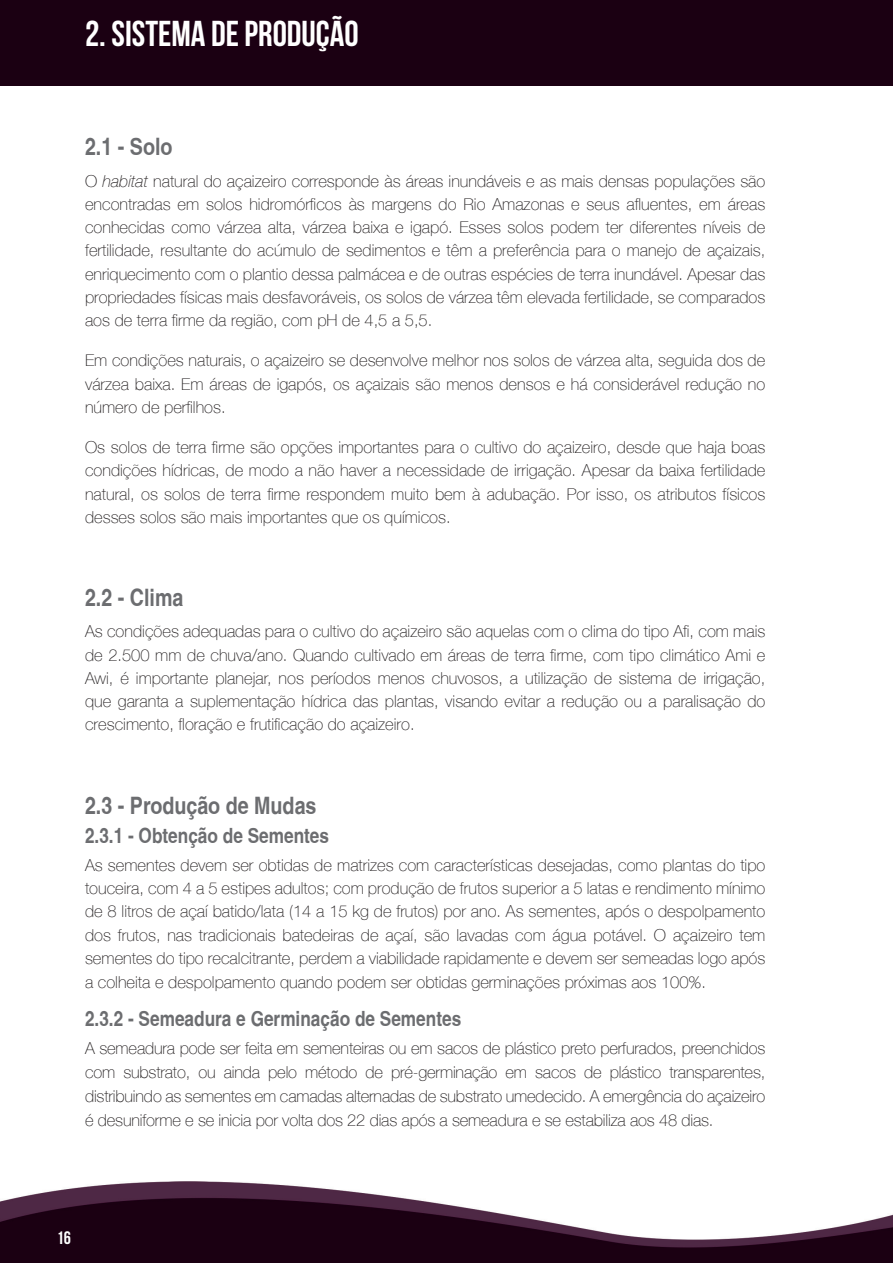
<style>
.page{position:relative;width:893px;height:1263px;background:#fff}
.page>*{position:absolute;margin:0;border:0;box-sizing:border-box;transform-origin:0 0}
.t1{font:36px "Bebas Neue";color:#fff}
.t2{font:700 condensed 24px "Helvetica";color:#6c6d70}
.t3{font:700 condensed 21px "Helvetica";color:#6c6d70}
.t4{font:18px "Bebas Neue";color:#fff}
.t5{font:100 16.5px/23.2px "Helvetica Neue LT";color:#231f20;text-align:justify}
.s1{font-style:italic}
</style>
<div class="page">
<img style="left:0;top:1181px;width:893px;height:82px">
<div style="left:0;top:0;width:893px;height:85px;background:#1b0012"></div>
<h1 class="t1" style="left:85px;top:14px;width:275px">2. SISTEMA DE PRODUÇÃO</h1>
<h2 class="t2" style="left:85px;top:132px;width:89px">2.1 - Solo</h2>
<p class="t5" style="left:85px;top:169px;width:682px">O <span class="s1">habitat</span> natural do açaizeiro corresponde às áreas inundáveis e as mais densas populações são encontradas em solos hidromórficos às margens do Rio Amazonas e seus afluentes, em áreas conhecidas como várzea alta, várzea baixa e igapó. Esses solos podem ter diferentes níveis de fertilidade, resultante do acúmulo de sedimentos e têm a preferência para o manejo de açaizais, enriquecimento com o plantio dessa palmácea e de outras espécies de terra inundável. Apesar das propriedades físicas mais desfavoráveis, os solos de várzea têm elevada fertilidade, se comparados aos de terra firme da região, com pH de 4,5 a 5,5.</p>
<p class="t5" style="left:85px;top:349px;width:682px">Em condições naturais, o açaizeiro se desenvolve melhor nos solos de várzea alta, seguida dos de várzea baixa. Em áreas de igapós, os açaizais são menos densos e há considerável redução no número de perfilhos.</p>
<p class="t5" style="left:85px;top:436px;width:682px">Os solos de terra firme são opções importantes para o cultivo do açaizeiro, desde que haja boas condições hídricas, de modo a não haver a necessidade de irrigação. Apesar da baixa fertilidade natural, os solos de terra firme respondem muito bem à adubação. Por isso, os atributos físicos desses solos são mais importantes que os químicos.</p>
<h2 class="t2" style="left:85px;top:583px;width:100px">2.2 - Clima</h2>
<p class="t5" style="left:85px;top:620px;width:682px">As condições adequadas para o cultivo do açaizeiro são aquelas com o clima do tipo Afi, com mais de 2.500 mm de chuva/ano. Quando cultivado em áreas de terra firme, com tipo climático Ami e Awi, é importante planejar, nos períodos menos chuvosos, a utilização de sistema de irrigação, que garanta a suplementação hídrica das plantas, visando evitar a redução ou a paralisação do crescimento, floração e frutificação do açaizeiro.</p>
<h2 class="t2" style="left:85px;top:791px;width:233px">2.3 - Produção de Mudas</h2>
<p class="t3" style="left:85px;top:823px;width:246px">2.3.1 - Obtenção de Sementes</p>
<p class="t5" style="left:85px;top:853px;width:682px">As sementes devem ser obtidas de matrizes com características desejadas, como plantas do tipo touceira, com 4 a 5 estipes adultos; com produção de frutos superior a 5 latas e rendimento mínimo de 8 litros de açaí batido/lata (14 a 15 kg de frutos) por ano. As sementes, após o despolpamento dos frutos, nas tradicionais batedeiras de açaí, são lavadas com água potável. O açaizeiro tem sementes do tipo recalcitrante, perdem a viabilidade rapidamente e devem ser semeadas logo após a colheita e despolpamento quando podem ser obtidas germinações próximas aos 100%.</p>
<p class="t3" style="left:85px;top:1006px;width:378px">2.3.2 - Semeadura e Germinação de Sementes</p>
<p class="t5" style="left:85px;top:1036px;width:682px;line-height:24px">A semeadura pode ser feita em sementeiras ou em sacos de plástico preto perfurados, preenchidos com substrato, ou ainda pelo método de pré-germinação em sacos de plástico transparentes, distribuindo as sementes em camadas alternadas de substrato umedecido. A emergência do açaizeiro é desuniforme e se inicia por volta dos 22 dias após a semeadura e se estabiliza aos 48 dias.</p>
<p class="t4" style="left:57px;top:1228px;width:16px">16</p>
</div>
